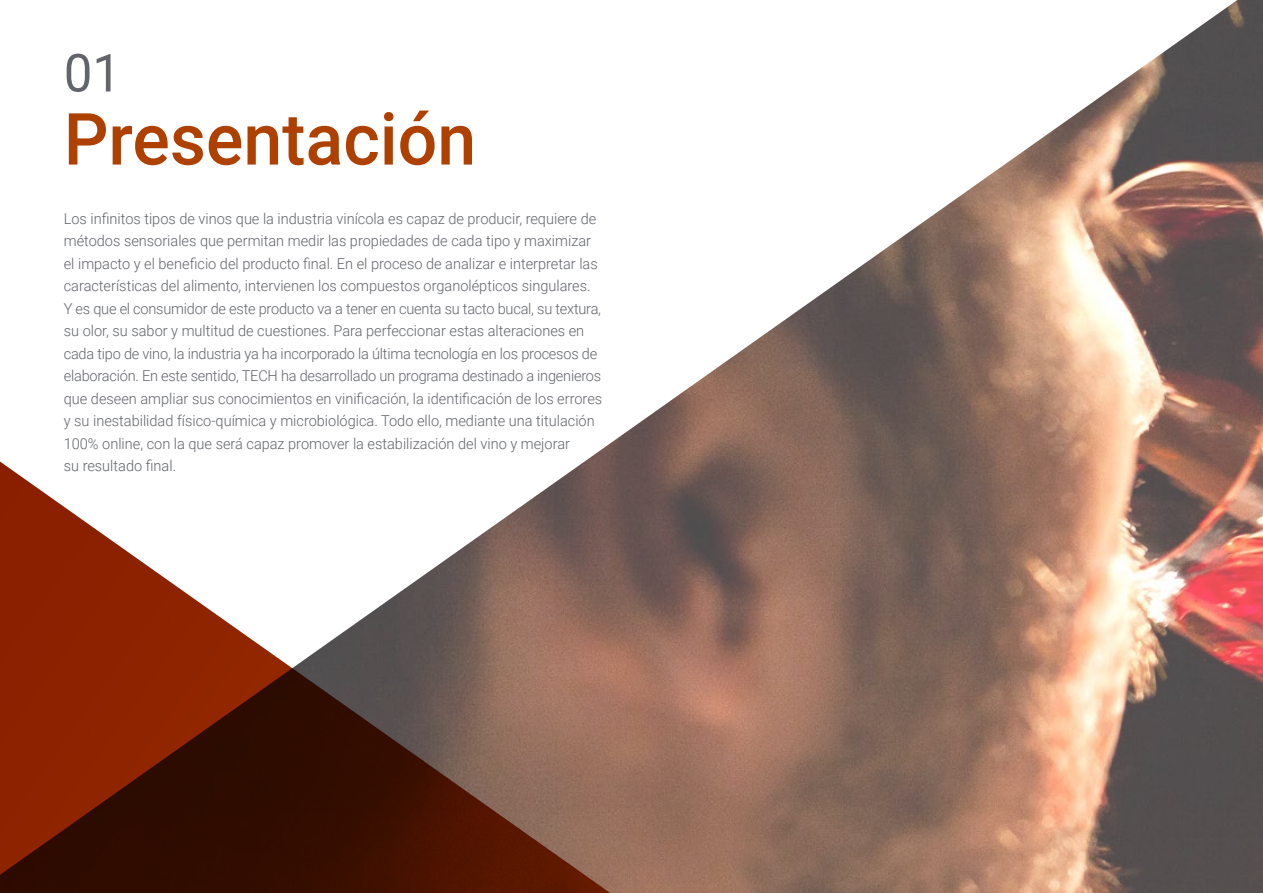
<style>
.page{position:relative;width:1263px;height:893px;background:#fff}
.page>*{position:absolute;margin:0;border:0;box-sizing:border-box;transform-origin:0 0}
.t1{font:500 72px "Roboto";color:#ae4000}
.t2{font:52.5px "Roboto";color:#61646a}
.t3{font:300 15px/22.5px "Roboto";color:#61646a}
</style>
<div class="page">
<img style="left:606px;top:0;width:657px;height:893px">
<svg style="left:0;top:446px;width:640px;height:447px"></svg>
<h2 class="t2" style="left:64px;top:36px;width:59px">01</h2>
<h1 class="t1" style="left:64px;top:89px;width:414px">Presentación</h1>
<p class="t3" style="left:64px;top:207px;width:540px">Los infinitos tipos de vinos que la industria vinícola es capaz de producir, requiere de métodos sensoriales que permitan medir las propiedades de cada tipo y maximizar el impacto y el beneficio del producto final. En el proceso de analizar e interpretar las características del alimento, intervienen los compuestos organolépticos singulares.<br>Y es que el consumidor de este producto va a tener en cuenta su tacto bucal, su textura, su olor, su sabor y multitud de cuestiones. Para perfeccionar estas alteraciones en cada tipo de vino, la industria ya ha incorporado la última tecnología en los procesos de elaboración. En este sentido, TECH ha desarrollado un programa destinado a ingenieros que deseen ampliar sus conocimientos en vinificación, la identificación de los errores y su inestabilidad físico-química y microbiológica. Todo ello, mediante una titulación 100% online, con la que será capaz promover la estabilización del vino y mejorar<br>su resultado final.</p>
</div>
